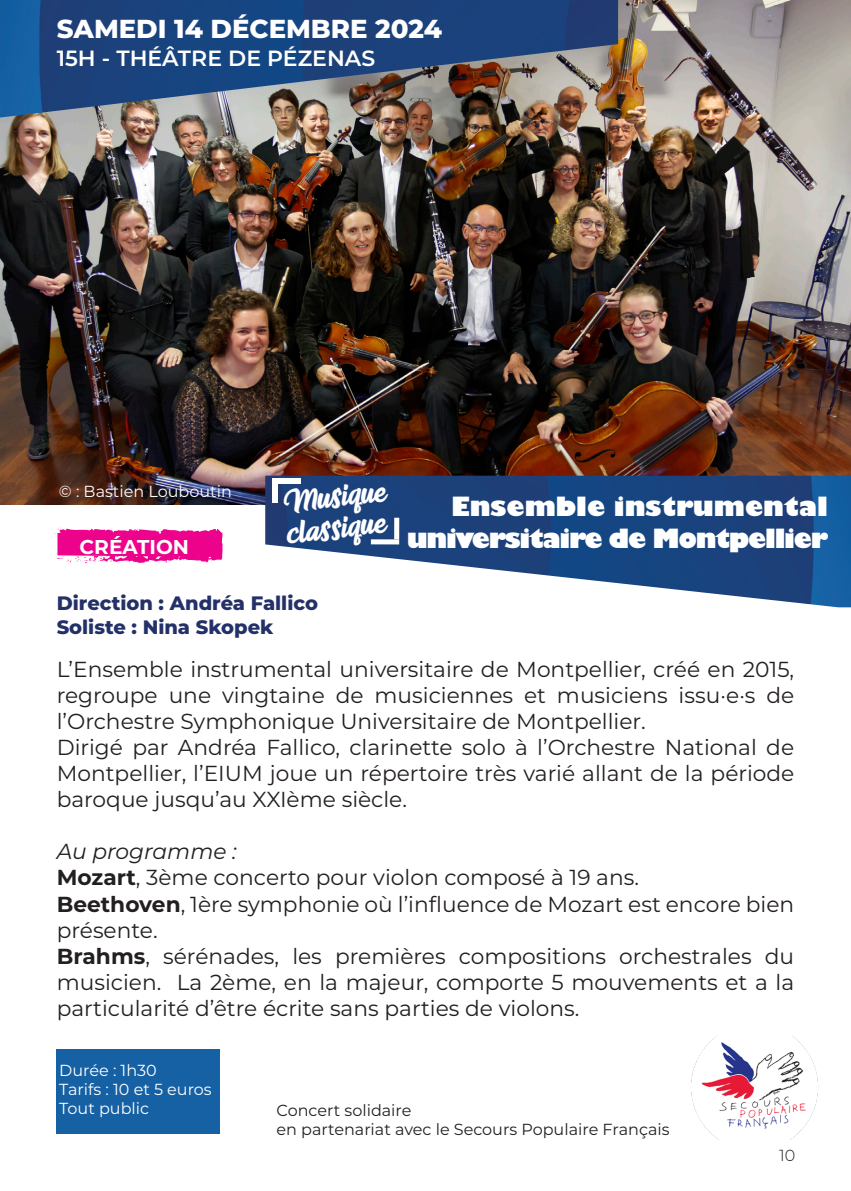
<style>
.page{position:relative;width:851px;height:1191px;background:#fff}
.page>*{position:absolute;margin:0;border:0;box-sizing:border-box;transform-origin:0 0}
.Titre_Spectacle{font:800 26px/31.2px "Gill Sans";letter-spacing:-.05em;color:#fff;text-align:right}
.Jour{font:800 26px "Montserrat";color:#fff}
.Type{font:26px/31.4px "Radiant";color:#fff}
.Lieu{font:600 22px "Montserrat";color:#fff}
.Résumé{font:21.8px/26px "Montserrat";color:#231f20;text-align:justify}
.Résumé-2{font:italic 21.8px "Montserrat";color:#231f20}
.Titre{font:700 20px "Montserrat";color:#fff}
.Sous-titre{font:800 19.4px "Montserrat";color:#243169}
.Le___partenariat{font:16px "Montserrat";color:#231f20}
.infos_tarif{font:16px "Montserrat";color:#fff}
.Crédit_photo{font:16px "Montserrat";color:#fff}
.t1{font:300 16px "Montserrat";color:#231f20}
.s1{font-weight:700}
</style>
<div class="page">
<div style="left:57px;top:1049px;width:163px;height:85px;background:#1661a4"></div>
<img style="left:0;top:0;width:850px;height:505px">
<img style="left:265px;top:475px;width:585px;height:132px">
<img style="left:0;top:0;width:618px;height:118px">
<div style="left:394px;top:518px;width:5px;height:21px;background:#fff"></div>
<div style="left:371px;top:539px;width:28px;height:5px;background:#fff"></div>
<div style="left:272px;top:481px;width:5px;height:22px;background:#fff"></div>
<div style="left:272px;top:478px;width:28px;height:5px;background:#fff"></div>
<img style="left:691px;top:1036px;width:127px;height:103px">
<svg style="left:55px;top:527px;width:168px;height:37px"></svg>
<p class="Jour" style="left:57px;top:10px;width:387px">SAMEDI 14 DÉCEMBRE 2024</p>
<p class="Lieu" style="left:57px;top:43px;width:320px">15H - THÉÂTRE DE PÉZENAS</p>
<p class="Crédit_photo" style="left:59px;top:481px;width:174px">© : Bastien Louboutin</p>
<p class="Titre" style="left:80px;top:532px;width:111px">CRÉATION</p>
<p class="Type" style="left:282px;top:486px;width:105px;rotate:-6deg">Musique classique</p>
<p class="Sous-titre" style="left:57px;top:589px;width:263px">Direction : Andréa Fallico</p>
<p class="Sous-titre" style="left:57px;top:612px;width:218px">Soliste : Nina Skopek</p>
<p class="Titre_Spectacle" style="left:407px;top:491px;width:422px">Ensemble instrumental universitaire de Montpellier</p>
<p class="Résumé" style="left:57px;top:655px;width:739px">L’Ensemble instrumental universitaire de Montpellier, créé en 2015, regroupe une vingtaine de musiciennes et musiciens issu·e·s de l’Orchestre Symphonique Universitaire de Montpellier.</p>
<p class="Résumé" style="left:57px;top:733px;width:739px">Dirigé par Andréa Fallico, clarinette solo à l’Orchestre National de Montpellier, l’EIUM joue un répertoire très varié allant de la période baroque jusqu’au XXIème siècle.</p>
<p class="Résumé-2" style="left:57px;top:836px;width:182px">Au programme :</p>
<p class="Résumé" style="left:57px;top:864px;width:583px"><span class="s1">Mozart</span>, 3ème concerto pour violon composé à 19 ans.</p>
<p class="Résumé" style="left:57px;top:890px;width:739px"><span class="s1">Beethoven</span>, 1ère symphonie où l’influence de Mozart est encore bien présente.</p>
<p class="Résumé" style="left:57px;top:942px;width:739px"><span class="s1">Brahms</span>, sérénades, les premières compositions orchestrales du musicien. La 2ème, en la majeur, comporte 5 mouvements et a la particularité d’être écrite sans parties de violons.</p>
<p class="infos_tarif" style="left:59px;top:1059px;width:99px">Durée : 1h30</p>
<p class="infos_tarif" style="left:59px;top:1078px;width:154px">Tarifs : 10 et 5 euros</p>
<p class="infos_tarif" style="left:59px;top:1097px;width:91px">Tout public</p>
<p class="Le___partenariat" style="left:276px;top:1099px;width:136px">Concert solidaire</p>
<p class="Le___partenariat" style="left:276px;top:1118px;width:394px">en partenariat avec le Secours Populaire Français</p>
<p class="t1" style="left:779px;top:1144px;width:18px">10</p>
</div>
